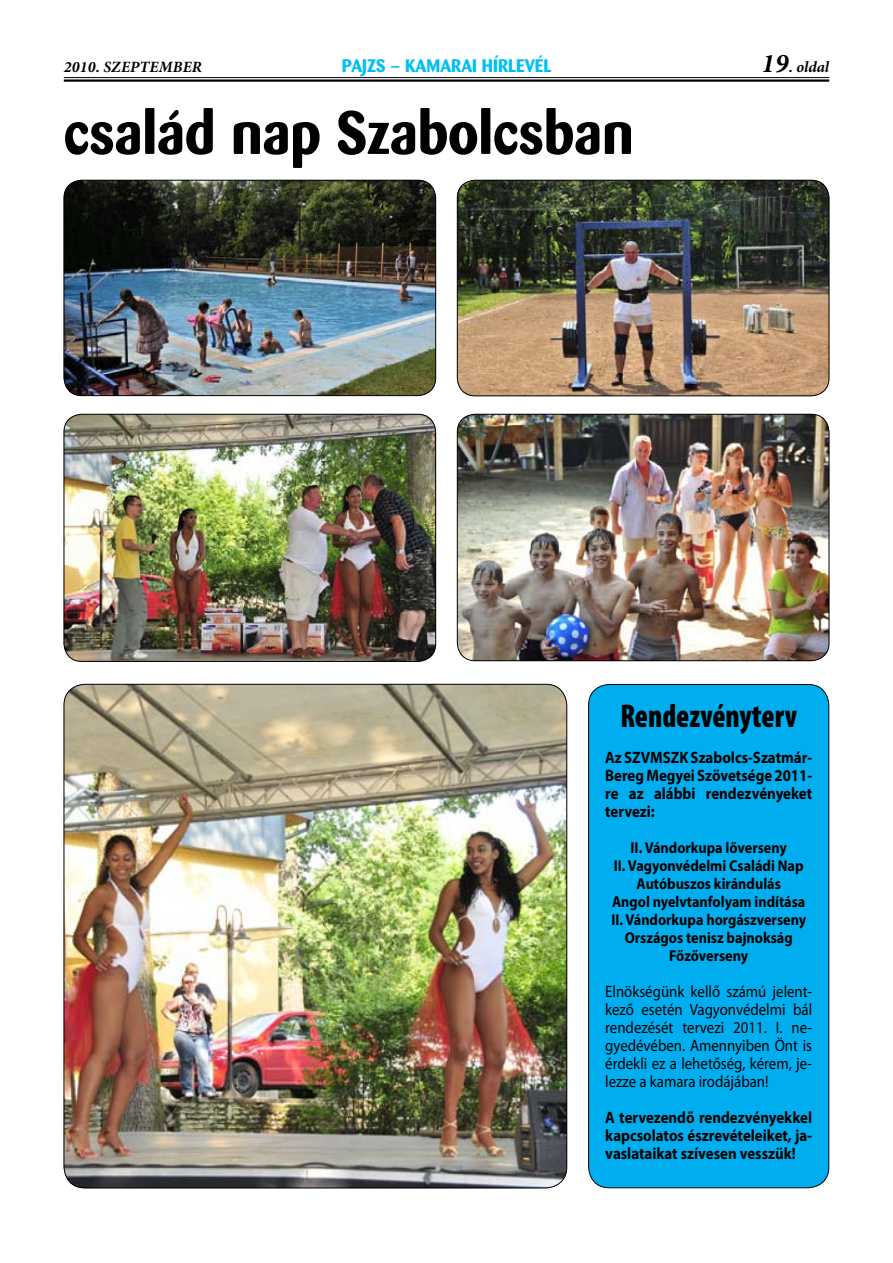
<style>
.page{position:relative;width:893px;height:1263px;background:#fff}
.page>*{position:absolute;margin:0;border:0;box-sizing:border-box;transform-origin:0 0}
.t1{font:700 60px "Barmeno H";color:#000}
.t2{font:900 condensed 33px "Myriad Pro";color:#000;scale:.9 1}
.t3{font:700 18px "Barmeno H";color:#00c0f3}
.t4{font:700 16.5px/18px "Myriad Pro";color:#000;text-align:justify;scale:.9 1}
.t5{font:16.5px/18px "Myriad Pro";color:#000;text-align:justify;scale:.9 1}
.t6{font:700 15.75px/18px "Myriad Pro";color:#000;text-align:center;scale:.9 1}
.t7{font:italic 700 15.75px "Minion Pro";letter-spacing:.01em;color:#000}
.s1{font-size:27px}
</style>
<div class="page">
<div style="left:589px;top:684px;width:240px;height:504px;background:#00aeef;border-radius:21px"></div>
<div style="left:588px;top:684px;width:241px;height:504px;border:1px solid #000;border-radius:21px"></div>
<hr style="left:64px;top:77px;width:765px;height:1px;background:#000">
<hr style="left:64px;top:79px;width:765px;height:3px;background:#000">
<img style="left:64px;top:180px;width:372px;height:216px">
<div style="left:64px;top:180px;width:372px;height:216px;border:1px solid #000;border-radius:18px"></div>
<img style="left:64px;top:684px;width:503px;height:504px">
<img style="left:457px;top:180px;width:372px;height:216px">
<div style="left:457px;top:180px;width:372px;height:216px;border:1px solid #000;border-radius:18px"></div>
<img style="left:457px;top:414px;width:372px;height:247px">
<div style="left:457px;top:414px;width:372px;height:247px;border:1px solid #000;border-radius:18px"></div>
<img style="left:64px;top:414px;width:372px;height:248px">
<div style="left:64px;top:414px;width:372px;height:248px;border:1px solid #000;border-radius:18px"></div>
<p class="t7" style="left:64px;top:56px;width:140px">2010. szeptember</p>
<p class="t3" style="left:342px;top:55px;width:76px">PAJZS – kama</p>
<p class="t3" style="left:451px;top:55px;width:102px">rai hírlevél</p>
<p class="t7" style="left:761px;top:56px;width:69px"><span class="s1">19</span>. oldal</p>
<h1 class="t1" style="left:64px;top:97px;width:571px">család nap Szabolcsban</h1>
<h2 class="t2" style="left:620px;top:697px;width:198px">Rendezvényterv</h2>
<p class="t4" style="left:605px;top:748px;width:231px">Az SZVMSZ K Szabolcs-Szatmár-Bereg Megyei Szövetsége 2011- re az alábbi rendezvényeket tervezi:</p>
<p class="t6" style="left:611px;top:838px;width:218px">II. Vándorkupa lőverseny<br>II. Vagyonvédelmi Családi Nap<br>Autóbuszos kirándulás<br>Angol nyelvtanfolyam indítása<br>II. Vándorkupa horgászverseny<br>Országos tenisz bajnokság<br>Főzőverseny</p>
<p class="t5" style="left:605px;top:982px;width:231px">Elnökségünk kellő számú jelent&shy;kező esetén Vagyonvédelmi bál rendezését tervezi 2011. I. ne&shy;gyedévében. Amennyiben Önt is érdekli ez a lehetőség, kérem, je&shy;lezze a kamara irodájában!</p>
<p class="t4" style="left:605px;top:1108px;width:231px">A tervezendő rendezvényekkel kapcsolatos észrevételeiket, ja&shy;vaslataikat szívesen vesszük!</p>
</div>
